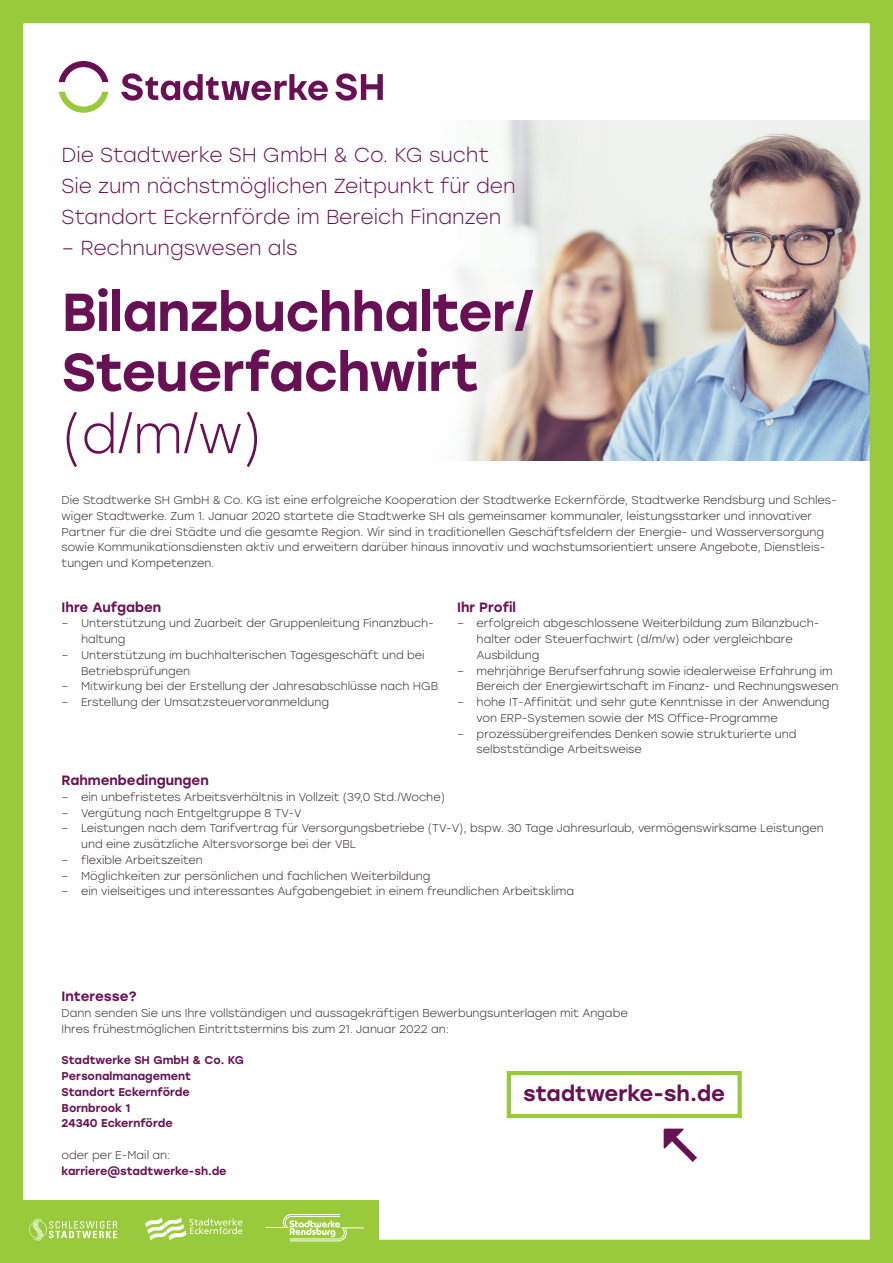
<style>
.page{position:relative;width:893px;height:1263px;background:#fff}
.page>*{position:absolute;margin:0;border:0;box-sizing:border-box;transform-origin:0 0}
.t1{font:500 53.25px/60px "Stolzl";letter-spacing:-.01em;color:#681054}
.t2{font:300 53.25px "Stolzl";color:#681054}
.t3{font:500 21.3px "Stolzl";color:#681054}
.t4{font:300 20.25px/30.8px "Stolzl";color:#681054}
.t5{font:500 13.5px "Stolzl";color:#681054}
.t6{font:300 11.25px/15.8px "Stolzl";color:#231f20}
.t7{font:500 11.25px "Stolzl";color:#681054}
</style>
<div class="page">
<img style="left:458px;top:121px;width:411px;height:340px">
<div style="left:0;top:0;width:893px;height:1263px;border:23px solid #99ca3b"></div>
<svg style="left:335px;top:73px;width:48px;height:28px"></svg>
<svg style="left:121px;top:73px;width:207px;height:28px"></svg>
<svg style="left:59px;top:61px;width:49px;height:21px"></svg>
<svg style="left:59px;top:92px;width:49px;height:21px"></svg>
<div style="left:507px;top:1071px;width:235px;height:47px;border:4px solid #99ca3b"></div>
<svg style="left:664px;top:1128px;width:33px;height:34px"></svg>
<div style="left:0;top:1200px;width:378px;height:63px;background:#99ca3b"></div>
<svg style="left:29px;top:1218px;width:88px;height:23px"></svg>
<svg style="left:145px;top:1217px;width:97px;height:23px"></svg>
<svg style="left:266px;top:1214px;width:98px;height:27px"></svg>
<p class="t4" style="left:62px;top:139px;width:456px">Die Stadtwerke SH GmbH &amp; Co. KG sucht<br>Sie zum nächstmöglichen Zeitpunkt für den<br>Standort Eckernförde im Bereich Finanzen</p>
<p class="t4" style="left:62px;top:231px;width:237px">– Rechnungswesen als</p>
<p class="t1" style="left:62px;top:280px;width:474px">Bilanzbuchhalter/<br>Steuerfachwirt</p>
<p class="t2" style="left:62px;top:398px;width:202px">(d/m/w)</p>
<p class="t6" style="left:62px;top:492px;width:777px">Die Stadtwerke SH GmbH &amp; Co. KG ist eine erfolgreiche Kooperation der Stadtwerke Eckernförde, Stadtwerke Rendsburg und Schles&shy;wiger Stadtwerke. Zum 1. Januar 2020 startete die Stadtwerke SH als gemeinsamer kommunaler, leistungsstarker und innovativer Partner für die drei Städte und die gesamte Region. Wir sind in traditionellen Geschäftsfeldern der Energie- und Wasserversorgung sowie Kommunikationsdiensten aktiv und erweitern darüber hinaus innovativ und wachstumsorientiert unsere Angebote, Dienstleis&shy;tungen und Kompetenzen.</p>
<p class="t5" style="left:62px;top:597px;width:101px">Ihre Aufgaben</p>
<p class="t6" style="left:81px;top:615px;width:354px;text-indent:-20px">– Unterstützung und Zuarbeit der Gruppenleitung Finanzbuch&shy;haltung</p>
<p class="t6" style="left:81px;top:647px;width:345px;text-indent:-20px">– Unterstützung im buchhalterischen Tagesgeschäft und bei<br>Betriebsprüfungen</p>
<p class="t6" style="left:62px;top:678px;width:378px">– Mitwirkung bei der Erstellung der Jahresabschlüsse nach HGB</p>
<p class="t6" style="left:62px;top:694px;width:269px">– Erstellung der Umsatzsteuervoranmeldung</p>
<p class="t5" style="left:457px;top:597px;width:60px">Ihr Profil</p>
<p class="t6" style="left:477px;top:615px;width:344px;text-indent:-20px">– erfolgreich abgeschlossene Weiterbildung zum Bilanzbuch&shy;halter oder Steuerfachwirt (d/m/w) oder vergleichbare<br>Ausbildung</p>
<p class="t6" style="left:477px;top:662px;width:363px;text-indent:-20px">– mehrjährige Berufserfahrung sowie idealerweise Erfahrung im<br>Bereich der Energiewirtschaft im Finanz- und Rechnungswesen</p>
<p class="t6" style="left:477px;top:694px;width:354px;text-indent:-20px">– hohe IT-Affinität und sehr gute Kenntnisse in der Anwendung von ERP-Systemen sowie der MS Office-Programme</p>
<p class="t6" style="left:477px;top:725px;width:321px;text-indent:-20px">– prozessübergreifendes Denken sowie strukturierte und selbstständige Arbeitsweise</p>
<p class="t5" style="left:62px;top:771px;width:149px">Rahmenbedingungen</p>
<p class="t6" style="left:62px;top:789px;width:385px">– ein unbefristetes Arbeitsverhältnis in Vollzeit (39,0 Std./Woche)</p>
<p class="t6" style="left:62px;top:804px;width:242px">– Vergütung nach Entgeltgruppe 8 TV-V</p>
<p class="t6" style="left:81px;top:820px;width:744px;text-indent:-20px">– Leistungen nach dem Tarifvertrag für Versorgungsbetriebe (TV-V), bspw. 30 Tage Jahresurlaub, vermögenswirksame Leistungen und eine zusätzliche Altersvorsorge bei der VBL</p>
<p class="t6" style="left:62px;top:852px;width:143px">– flexible Arbeitszeiten</p>
<p class="t6" style="left:62px;top:867px;width:370px">– Möglichkeiten zur persönlichen und fachlichen Weiterbildung</p>
<p class="t6" style="left:62px;top:883px;width:514px">– ein vielseitiges und interessantes Aufgabengebiet in einem freundlichen Arbeitsklima</p>
<p class="t5" style="left:62px;top:987px;width:76px">Interesse?</p>
<p class="t6" style="left:62px;top:1005px;width:567px">Dann senden Sie uns Ihre vollständigen und aussagekräftigen Bewerbungsunterlagen mit Angabe<br>Ihres frühestmöglichen Eintrittstermins bis zum 21. Januar 2022 an:</p>
<p class="t7" style="left:62px;top:1052px;width:184px">Stadtwerke SH GmbH &amp; Co. KG</p>
<p class="t7" style="left:62px;top:1068px;width:131px">Personalmanagement</p>
<p class="t7" style="left:62px;top:1084px;width:130px">Standort Eckernförde</p>
<p class="t7" style="left:62px;top:1099px;width:70px">Bornbrook 1</p>
<p class="t7" style="left:62px;top:1115px;width:113px">24340 Eckernförde</p>
<p class="t6" style="left:62px;top:1146px;width:110px">oder per E-Mail an:</p>
<p class="t7" style="left:62px;top:1162px;width:166px">karriere@stadtwerke-sh.de</p>
<p class="t3" style="left:523px;top:1078px;width:204px">stadtwerke-sh.de</p>
</div>
